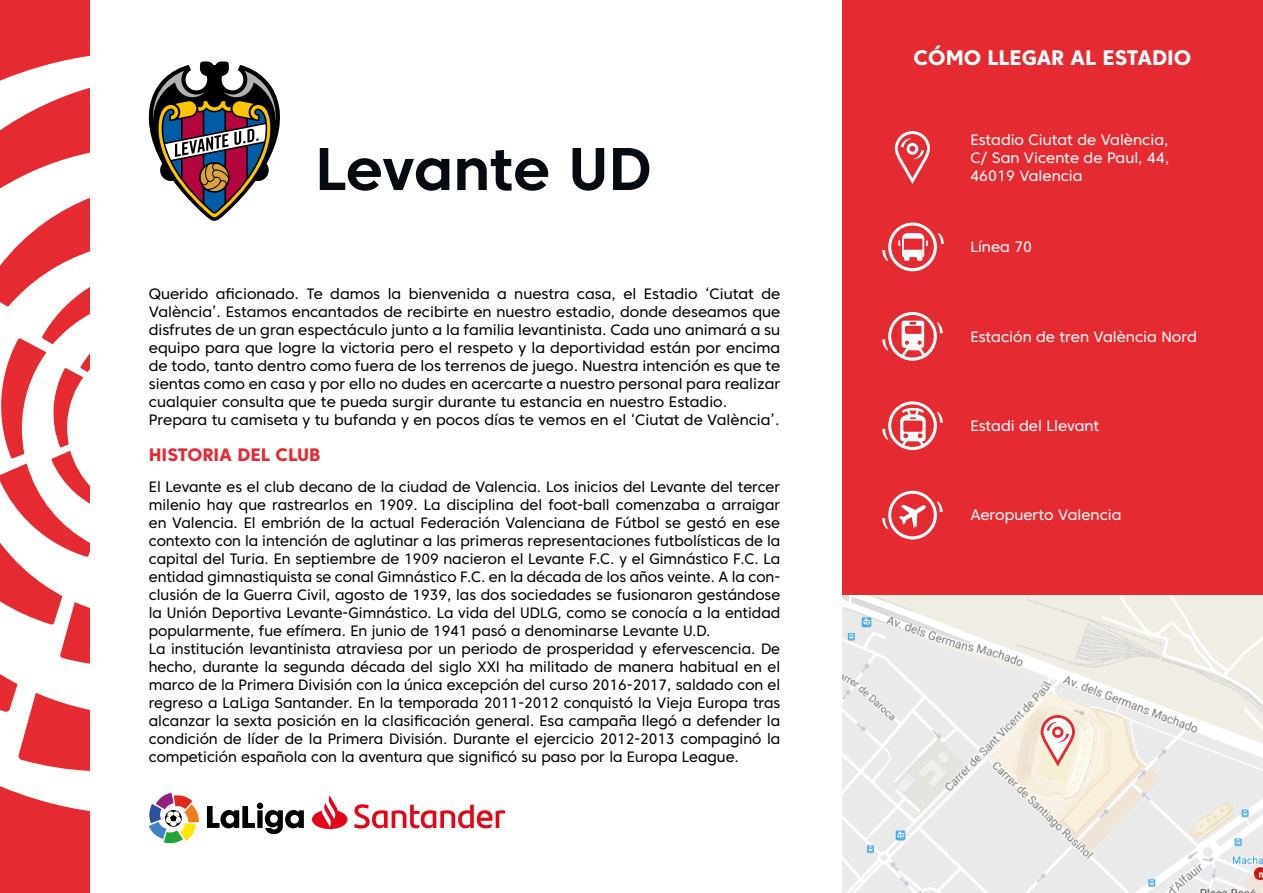
<style>
.page{position:relative;width:1263px;height:893px;background:#fff}
.page>*{position:absolute;margin:0;border:0;box-sizing:border-box;transform-origin:0 0}
.t1{font:700 60px "Core Sans C 65";letter-spacing:-.01em;color:#060a11}
.t2{font:800 21px "Core Sans C 75";color:#fff}
.t3{font:800 18px "Core Sans C 75";color:#e62a32}
.t4{font:15px/18px "Core Sans C 45";color:#000}
.t5{font:15px/18px "Core Sans C 45";color:#fff;text-align:justify}
</style>
<div class="page">
<div style="left:842px;top:0;width:421px;height:893px;background:#e62a32"></div>
<svg style="left:312px;top:795px;width:193px;height:34px"></svg>
<svg style="left:207px;top:803px;width:97px;height:31px"></svg>
<svg style="left:149px;top:793px;width:50px;height:50px"></svg>
<svg style="left:0;top:786px;width:89px;height:107px;background:#e9464d"></svg>
<svg style="left:0;top:0;width:89px;height:81px"></svg>
<svg style="left:0;top:674px;width:89px;height:97px"></svg>
<svg style="left:0;top:88px;width:89px;height:101px"></svg>
<svg style="left:0;top:198px;width:89px;height:466px"></svg>
<svg style="left:148px;top:61px;width:132px;height:160px"></svg>
<img style="left:842px;top:595px;width:421px;height:298px">
<svg style="left:1041px;top:715px;width:34px;height:51px"></svg>
<svg style="left:895px;top:131px;width:35px;height:53px"></svg>
<svg style="left:882px;top:222px;width:62px;height:49px"></svg>
<svg style="left:882px;top:312px;width:61px;height:49px"></svg>
<svg style="left:882px;top:491px;width:61px;height:48px"></svg>
<svg style="left:882px;top:401px;width:61px;height:49px"></svg>
<h1 class="t1" style="left:315px;top:132px;width:338px">Levante UD</h1>
<p class="t4" style="left:149px;top:284px;width:633px">Querido aficionado. Te damos la bienvenida a nuestra casa, el Estadio ‘Ciutat de València’. Estamos encantados de recibirte en nuestro estadio, donde deseamos que disfrutes de un gran espectáculo junto a la familia levantinista. Cada uno animará a su equipo para que logre la victoria pero el respeto y la deportividad están por encima de todo, tanto dentro como fuera de los terrenos de juego. Nuestra intención es que te sientas como en casa y por ello no dudes en acercarte a nuestro personal para realizar cualquier consulta que te pueda surgir durante tu estancia en nuestro Estadio.<br>Prepara tu camiseta y tu bufanda y en pocos días te vemos en el ‘Ciutat de València’.</p>
<p class="t3" style="left:149px;top:443px;width:173px">HISTORIA DEL CLUB</p>
<p class="t4" style="left:149px;top:477px;width:633px">El Levante es el club decano de la ciudad de Valencia. Los inicios del Levante del tercer milenio hay que rastrearlos en 1909. La disciplina del foot-ball comenzaba a arraigar en Valencia. El embrión de la actual Federación Valenciana de Fútbol se gestó en ese contexto con la intención de aglutinar a las primeras representaciones futbolísticas de la capital del Turia. En septiembre de 1909 nacieron el Levante F.C. y el Gimnástico F.C. La entidad gimnastiquista se conal Gimnástico F.C. en la década de los años veinte. A la con&shy;clusión de la Guerra Civil, agosto de 1939, las dos sociedades se fusionaron gestándose la Unión Deportiva Levante-Gimnástico. La vida del UDLG, como se conocía a la entidad popularmente, fue efímera. En junio de 1941 pasó a denominarse Levante U.D.<br>La institución levantinista atraviesa por un periodo de prosperidad y efervescencia. De hecho, durante la segunda década del siglo XXI ha militado de manera habitual en el marco de la Primera División con la única excepción del curso 2016-2017, saldado con el regreso a LaLiga Santander. En la temporada 2011-2012 conquistó la Vieja Europa tras alcanzar la sexta posición en la clasificación general. Esa campaña llegó a defender la condición de líder de la Primera División. Durante el ejercicio 2012-2013 compaginó la competición española con la aventura que significó su paso por la Europa League.</p>
<h2 class="t2" style="left:913px;top:44px;width:279px">CÓMO LLEGAR AL ESTADIO</h2>
<p class="t5" style="left:970px;top:131px;width:201px">Estadio Ciutat de València, C/ San Vicente de Paul, 44, 46019 Valencia</p>
<p class="t5" style="left:970px;top:238px;width:63px">Línea 70</p>
<p class="t5" style="left:970px;top:327px;width:228px">Estación de tren València Nord</p>
<p class="t5" style="left:970px;top:417px;width:130px">Estadi del Llevant</p>
<p class="t5" style="left:970px;top:506px;width:153px">Aeropuerto Valencia</p>
</div>
